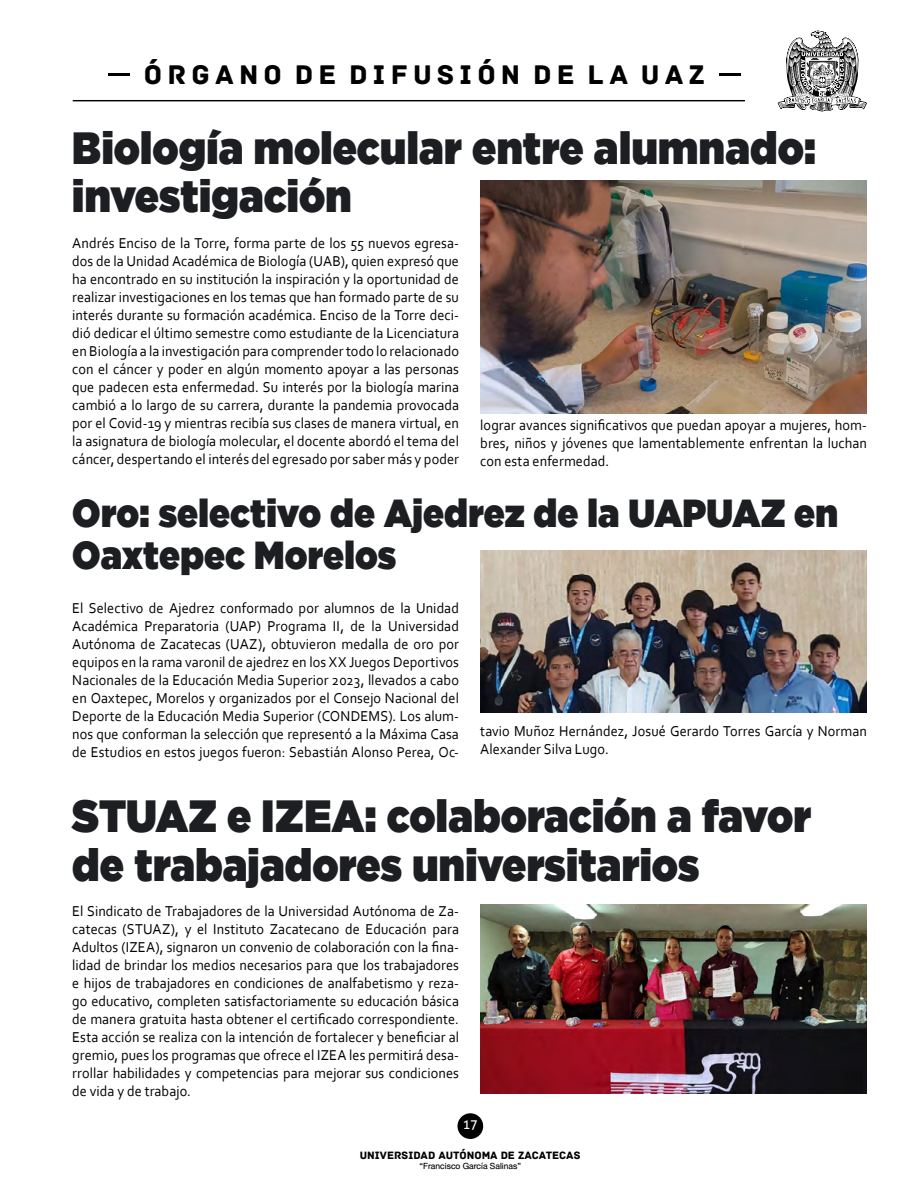
<style>
.page{position:relative;width:918px;height:1188px;background:#fff}
.page>*{position:absolute;margin:0;border:0;box-sizing:border-box;transform-origin:0 0}
.t1{font:900 45px/48px "Gotham";letter-spacing:.005em;color:#1c1e21;scale:.9 1}
.t2{font:900 39px/42px "Gotham";letter-spacing:.005em;color:#1c1e21;scale:.9 1}
.t3{font:28.35px "Archive";letter-spacing:.185em;color:#000}
.t4{font:15px/18px "Corbel";letter-spacing:.005em;color:#000;text-align:justify;scale:.95 1}
.t5{font:13.5px "Aller";color:#fff;scale:.95 1}
.t6{font:11.25px "Archive";color:#000}
.t7{font:8.55px "Alte Haas Grotesk";color:#000}
</style>
<div class="page">
<hr style="left:108px;top:73px;width:21px;height:3px;background:#000">
<hr style="left:73px;top:100px;width:672px;height:1px;background:#000">
<svg style="left:778px;top:31px;width:89px;height:81px"></svg>
<hr style="left:719px;top:73px;width:22px;height:3px;background:#000">
<div style="left:457px;top:1113px;width:26px;height:26px;background:#000;border-radius:50%"></div>
<img style="left:480px;top:180px;width:387px;height:234px">
<img style="left:480px;top:551px;width:387px;height:162px">
<img style="left:480px;top:905px;width:387px;height:189px">
<h3 class="t3" style="left:144px;top:58px;width:562px">ÓRGANO DE DIFUSIÓN DE LA UAZ</h3>
<h1 class="t1" style="left:72px;top:123px;width:828px">Biología molecular entre alumnado: investigación</h1>
<p class="t4" style="left:72px;top:234px;width:409px">Andrés Enciso de la Torre, forma parte de los 55 nuevos egresa&shy;dos de la Unidad Académica de Biología (UAB), quien expresó que ha encontrado en su institución la inspiración y la oportunidad de realizar investigaciones en los temas que han formado parte de su interés durante su formación académica. Enciso de la Torre deci&shy;dió dedicar el último semestre como estudiante de la Licenciatura en Biología a la investigación para comprender todo lo relacionado con el cáncer y poder en algún momento apoyar a las personas que padecen esta enfermedad. Su interés por la biología marina cambió a lo largo de su carrera, durante la pandemia provocada por el Covid-19 y mientras recibía sus clases de manera virtual, en la asignatura de biología molecular, el docente abordó el tema del cáncer, despertando el interés del egresado por saber más y poder</p>
<p class="t4" style="left:480px;top:415px;width:409px">lograr avances significativos que puedan apoyar a mujeres, hom&shy;bres, niños y jóvenes que lamentablemente enfrentan la luchan con esta enfermedad.</p>
<h2 class="t2" style="left:72px;top:491px;width:852px">Oro: selectivo de Ajedrez de la UAPUAZ en<br>Oaxtepec Morelos</h2>
<p class="t4" style="left:72px;top:599px;width:409px">El Selectivo de Ajedrez conformado por alumnos de la Unidad Académica Preparatoria (UAP) Programa II, de la Universidad Autónoma de Zacatecas (UAZ), obtuvieron medalla de oro por equipos en la rama varonil de ajedrez en los XX Juegos Deportivos Nacionales de la Educación Media Superior 2023, llevados a cabo en Oaxtepec, Morelos y organizados por el Consejo Nacional del Deporte de la Educación Media Superior (CONDEMS). Los alum&shy;nos que conforman la selección que representó a la Máxima Casa de Estudios en estos juegos fueron: Sebastián Alonso Perea, Oc-</p>
<p class="t4" style="left:480px;top:722px;width:409px">tavio Muñoz Hernández, Josué Gerardo Torres García y Norman<br>Alexander Silva Lugo.</p>
<h1 class="t1" style="left:72px;top:792px;width:822px">STUAZ e IZEA: colaboración a favor de trabajadores universitarios</h1>
<p class="t4" style="left:72px;top:901px;width:409px">El Sindicato de Trabajadores de la Universidad Autónoma de Za&shy;catecas (STUAZ), y el Instituto Zacatecano de Educación para Adultos (IZEA), signaron un convenio de colaboración con la fina&shy;lidad de brindar los medios necesarios para que los trabajadores e hijos de trabajadores en condiciones de analfabetismo y reza&shy;go educativo, completen satisfactoriamente su educación básica de manera gratuita hasta obtener el certificado correspondiente.<br>Esta acción se realiza con la intención de fortalecer y beneficiar al gremio, pues los programas que ofrece el IZEA les permitirá desa&shy;rrollar habilidades y competencias para mejorar sus condiciones de vida y de trabajo.</p>
<p class="t5" style="left:463px;top:1116px;width:17px">17</p>
<p class="t6" style="left:360px;top:1148px;width:222px">UNIVERSIDAD AUTÓNOMA DE ZACATECAS</p>
<p class="t7" style="left:420px;top:1161px;width:103px">“Francisco García Salinas”</p>
</div>
